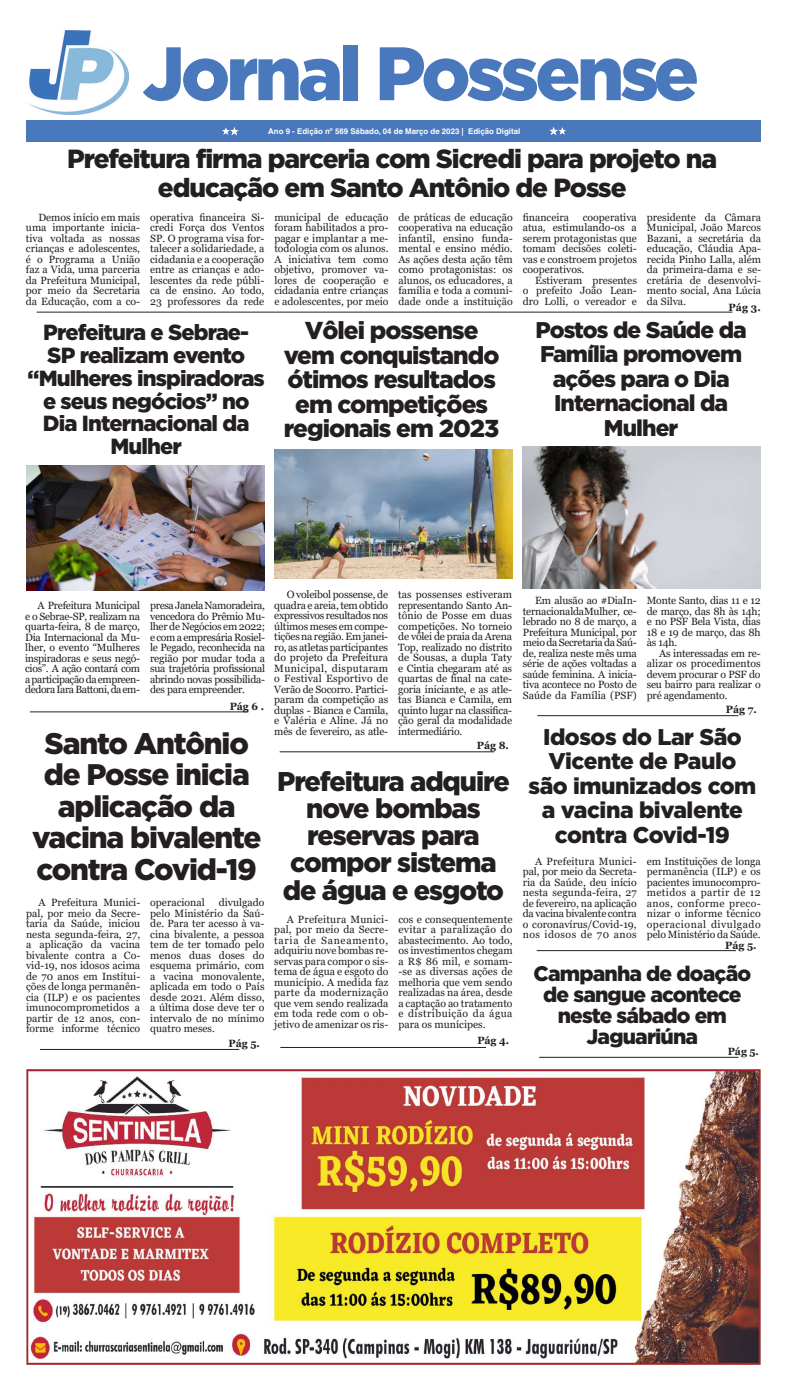
<style>
.page{position:relative;width:787px;height:1389px;background:#fff}
.page>*{position:absolute;margin:0;border:0;box-sizing:border-box;transform-origin:0 0}
.t1{font:900 75.51px "Gotham";letter-spacing:-.05em;color:#4a78bd}
.t2{font:900 29.75px/31.5px "Gotham";letter-spacing:-.04em;color:#231f20;text-align:center}
.t3{font:900 27.12px/27.1px "Gotham";letter-spacing:-.04em;color:#231f20;text-align:center}
.t4{font:900 26.25px/28.9px "Gotham";letter-spacing:-.04em;color:#231f20;text-align:center}
.t5{font:900 24.5px/24.5px "Gotham";letter-spacing:-.04em;color:#231f20;text-align:center}
.t6{font:900 22.75px/24.5px "Gotham";letter-spacing:-.02em;color:#231f20;text-align:center}
.t7{font:900 22.75px/24.5px "Gotham";letter-spacing:-.04em;color:#231f20;text-align:center}
.t8{font:900 21.88px/22.8px "Gotham";letter-spacing:-.04em;color:#231f20;text-align:center}
.t9{font:900 21px/21px "Gotham";letter-spacing:-.04em;color:#231f20;text-align:center}
.t10{font:10.5px/10.5px "Georgia";color:#231f20;text-align:justify}
.t11{font:700 10.5px "Georgia";color:#231f20}
.t12{font:700 7.88px "Helvetica LT Std";color:#fff}
</style>
<div class="page">
<div style="left:26px;top:121px;width:734px;height:21px;background:#4a78bd"></div>
<svg style="left:223px;top:127px;width:16px;height:9px"></svg>
<svg style="left:549px;top:127px;width:17px;height:8px"></svg>
<hr style="left:30px;top:712px;width:218px;height:1px;background:#231f20">
<hr style="left:279px;top:752px;width:215px;height:1px;background:#231f20">
<hr style="left:280px;top:1047px;width:206px;height:1px;background:#231f20">
<hr style="left:40px;top:1049px;width:199px;height:1px;background:#231f20">
<hr style="left:539px;top:1057px;width:199px;height:1px;background:#231f20">
<hr style="left:37px;top:312px;width:695px;height:1px;background:#231f20">
<hr style="left:537px;top:715px;width:201px;height:1px;background:#231f20">
<img style="left:29px;top:30px;width:100px;height:85px">
<hr style="left:536px;top:950px;width:199px;height:1px;background:#231f20">
<img style="left:26px;top:1070px;width:733px;height:294px">
<img style="left:26px;top:466px;width:238px;height:125px">
<img style="left:522px;top:446px;width:238px;height:143px">
<img style="left:274px;top:450px;width:238px;height:129px">
<h1 class="t1" style="left:142px;top:30px;width:558px">Jornal Possense</h1>
<p class="t12" style="left:268px;top:127px;width:253px">Ano 9 - Edição nº 569 Sábado, 04 de Março de 2023 | Edição Digital</p>
<h3 class="t4" style="left:67px;top:144px;width:651px">Prefeitura firma parceria com Sicredi para projeto na educação em Santo Antônio de Posse</h3>
<p class="t10" style="left:26px;top:212px;width:116px;text-indent:12px">Demos início em mais uma importante inicia&shy;tiva voltada as nossas crianças e adolescentes, é o Programa a União faz a Vida, uma parceria da Prefeitura Municipal, por meio da Secretaria da Educação, com a co-</p>
<p class="t10" style="left:150px;top:212px;width:116px">operativa financeira Si&shy;credi Força dos Ventos SP. O programa visa for&shy;talecer a solidariedade, a cidadania e a cooperação entre as crianças e ado&shy;lescentes da rede públi&shy;ca de ensino. Ao todo, 23 professores da rede</p>
<p class="t10" style="left:274px;top:212px;width:116px">municipal de educação foram habilitados a pro&shy;pagar e implantar a me&shy;todologia com os alunos.<br>A iniciativa tem como objetivo, promover va&shy;lores de cooperação e cidadania entre crianças e adolescentes, por meio</p>
<p class="t10" style="left:398px;top:212px;width:116px">de práticas de educação cooperativa na educação infantil, ensino funda&shy;mental e ensino médio.<br>As ações desta ação têm como protagonistas: os alunos, os educadores, a família e toda a comuni&shy;dade onde a instituição</p>
<p class="t10" style="left:522px;top:212px;width:48px">financeira</p>
<p class="t10" style="left:522px;top:212px;width:116px;text-indent:60px">cooperativa atua, estimulando-os a serem protagonistas que tomam decisões coleti&shy;vas e constroem projetos cooperativos.</p>
<p class="t10" style="left:522px;top:275px;width:116px;text-indent:12px">Estiveram presentes o prefeito João Lean&shy;dro Lolli, o vereador e</p>
<p class="t10" style="left:646px;top:212px;width:116px">presidente da Câmara Municipal, João Marcos Bazani, a secretária da educação, Cláudia Apa&shy;recida Pinho Lalla, além da primeira-dama e se&shy;cretária de desenvolvi&shy;mento social, Ana Lúcia da Silva.</p>
<p class="t11" style="left:728px;top:301px;width:34px">Pág 3.</p>
<h3 class="t8" style="left:28px;top:321px;width:239px">Prefeitura e Sebrae-<br>SP realizam evento “Mulheres inspiradoras e seus negócios” no<br>Dia Internacional da<br>Mulher</h3>
<h3 class="t5" style="left:283px;top:318px;width:217px">Vôlei possense vem conquistando ótimos resultados em competições regionais em 2023</h3>
<h3 class="t7" style="left:535px;top:317px;width:213px">Postos de Saúde da<br>Família promovem ações para o Dia<br>Internacional da<br>Mulher</h3>
<p class="t10" style="left:25px;top:601px;width:116px;text-indent:12px">A Prefeitura Municipal e o Sebrae-SP, realizam na quarta-feira, 8 de março, Dia Internacional da Mu&shy;lher, o evento “Mulheres inspiradoras e seus negó&shy;cios”. A ação contará com a participação da empreen&shy;dedora Iara Battoni, da em-</p>
<p class="t10" style="left:150px;top:601px;width:116px">presa Janela Namoradeira, vencedora do Prêmio Mu&shy;lher de Negócios em 2022; e com a empresária Rosiel&shy;le Pegado, reconhecida na região por mudar toda a sua trajetória profissional abrindo novas possibilida&shy;des para empreender.</p>
<p class="t11" style="left:230px;top:700px;width:36px">Pág 6 .</p>
<h2 class="t2" style="left:32px;top:727px;width:231px">Santo Antônio de Posse inicia aplicação da vacina bivalente contra Covid-19</h2>
<p class="t10" style="left:26px;top:898px;width:116px;text-indent:12px">A Prefeitura Munici&shy;pal, por meio da Secre&shy;taria da Saúde, iniciou nesta segunda-feira, 27, a aplicação da vacina bivalente contra a Co&shy;vid-19, nos idosos acima de 70 anos em Institui&shy;ções de longa permanên&shy;cia (ILP) e os pacientes imunocomprometidos a partir de 12 anos, con&shy;forme informe técnico</p>
<p class="t10" style="left:150px;top:898px;width:56px">operacional</p>
<p class="t10" style="left:150px;top:898px;width:116px;text-indent:68px">divulgado pelo Ministério da Saú&shy;de. Para ter acesso à va&shy;cina bivalente, a pessoa tem de ter tomado pelo menos duas doses do esquema primário, com a vacina monovalente, aplicada em todo o País desde 2021. Além disso, a última dose deve ter o intervalo de no mínimo quatro meses.</p>
<p class="t11" style="left:228px;top:1036px;width:33px">Pág 5.</p>
<p class="t10" style="left:274px;top:590px;width:115px;text-indent:12px">O voleibol possense, de quadra e areia, tem obtido expressivos resultados nos últimos meses em compe&shy;tições na região. Em janei&shy;ro, as atletas participantes do projeto da Prefeitura Municipal, disputaram o Festival Esportivo de Verão de Socorro. Partici&shy;param da competição as duplas - Bianca e Camila, e Valéria e Aline. Já no mês de fevereiro, as atle-</p>
<p class="t10" style="left:398px;top:590px;width:115px">tas possenses estiveram representando Santo An&shy;tônio de Posse em duas competições. No torneio de vôlei de praia da Arena Top, realizado no distrito de Sousas, a dupla Taty e Cintia chegaram até as quartas de final na cate&shy;goria iniciante, e as atle&shy;tas Bianca e Camila, em quinto lugar na classifica&shy;ção geral da modalidade intermediário.</p>
<p class="t10" style="left:522px;top:595px;width:115px;text-indent:12px">Em alusão ao #DiaIn&shy;ternacionaldaMulher, ce&shy;lebrado no 8 de março, a Prefeitura Municipal, por meio da Secretaria da Saú&shy;de, realiza neste mês uma série de ações voltadas a saúde feminina. A inicia&shy;tiva acontece no Posto de Saúde da Família (PSF)</p>
<p class="t10" style="left:646px;top:595px;width:115px">Monte Santo, dias 11 e 12 de março, das 8h às 14h; e no PSF Bela Vista, dias 18 e 19 de março, das 8h às 14h.</p>
<p class="t10" style="left:646px;top:648px;width:115px;text-indent:12px">As interessadas em re&shy;alizar os procedimentos devem procurar o PSF do seu bairro para realizar o pré agendamento.</p>
<p class="t11" style="left:725px;top:703px;width:32px">Pág 7.</p>
<h3 class="t6" style="left:528px;top:724px;width:229px">Idosos do Lar São<br>Vicente de Paulo são imunizados com a vacina bivalente contra Covid-19</h3>
<p class="t11" style="left:476px;top:739px;width:34px">Pág 8.</p>
<h3 class="t3" style="left:277px;top:767px;width:234px">Prefeitura adquire nove bombas reservas para compor sistema de água e esgoto</h3>
<p class="t10" style="left:522px;top:856px;width:115px;text-indent:12px">A Prefeitura Munici&shy;pal, por meio da Secreta&shy;ria da Saúde, deu início nesta segunda-feira, 27 de fevereiro, na aplicação da vacina bivalente contra o coronavírus/Covid-19, nos idosos de 70 anos</p>
<p class="t10" style="left:646px;top:856px;width:115px">em Instituições de longa permanência (ILP) e os pacientes imunocompro&shy;metidos a partir de 12 anos, conforme preco&shy;nizar o informe técnico operacional divulgado pelo Ministério da Saúde.</p>
<p class="t10" style="left:274px;top:914px;width:116px;text-indent:12px">A Prefeitura Munici&shy;pal, por meio da Secre&shy;taria de Saneamento, adquiriu nove bombas re&shy;servas para compor o sis&shy;tema de água e esgoto do município. A medida faz parte da modernização que vem sendo realizada em toda rede com o ob&shy;jetivo de amenizar os ris-</p>
<p class="t10" style="left:398px;top:914px;width:116px">cos e consequentemente evitar a paralização do abastecimento. Ao todo, os investimentos chegam a R$ 86 mil, e somam--se as diversas ações de melhoria que vem sendo realizadas na área, desde a captação ao tratamento e distribuição da água para os munícipes.</p>
<p class="t11" style="left:725px;top:939px;width:33px">Pág 5.</p>
<h3 class="t9" style="left:533px;top:962px;width:219px">Campanha de doação de sangue acontece neste sábado em<br>Jaguariúna</h3>
<p class="t11" style="left:477px;top:1034px;width:33px">Pág 4.</p>
<p class="t11" style="left:727px;top:1044px;width:33px">Pág 5.</p>
</div>
